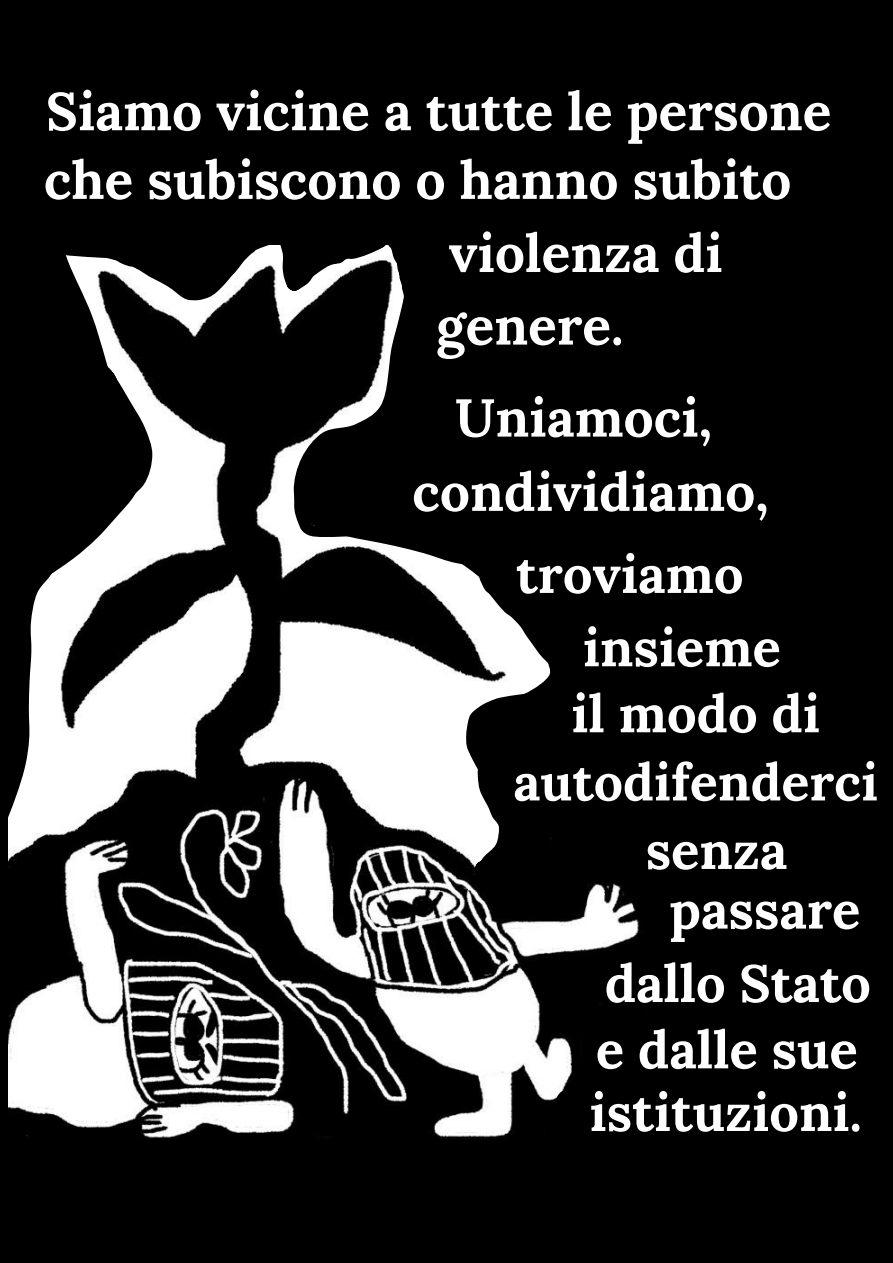
<style>
.page{position:relative;width:893px;height:1263px;background:#000}
.page>*{position:absolute;margin:0;border:0;box-sizing:border-box;transform-origin:0 0}
.t1{font:700 53.25px/68.6px "Lora";color:#fff}
.t2{font:700 52.5px "Lora";color:#fff}
.t3{font:700 51.75px "Lora";color:#fff}
</style>
<div class="page">
<img style="left:8px;top:306px;width:564px;height:832px">
<svg style="left:294px;top:306px;width:181px;height:279px"></svg>
<svg style="left:466px;top:634px;width:9px;height:205px;fill:#fff"></svg>
<svg style="left:390px;top:306px;width:182px;height:235px"></svg>
<svg style="left:8px;top:306px;width:144px;height:287px"></svg>
<svg style="left:8px;top:505px;width:49px;height:362px"></svg>
<svg style="left:65px;top:245px;width:339px;height:61px"></svg>
<svg style="left:8px;top:904px;width:25px;height:76px"></svg>
<svg style="left:476px;top:878px;width:163px;height:172px"></svg>
<svg style="left:475px;top:539px;width:97px;height:339px"></svg>
<p class="t1" style="left:44px;top:76px;width:789px">Siamo vicine a tutte le persone che subiscono o hanno subito</p>
<p class="t1" style="left:449px;top:218px;width:275px">violenza di</p>
<p class="t1" style="left:436px;top:291px;width:189px">genere.</p>
<p class="t1" style="left:455px;top:383px;width:259px">Uniamoci,</p>
<p class="t1" style="left:412px;top:457px;width:358px">condividiamo,</p>
<p class="t2" style="left:516px;top:540px;width:229px">troviamo</p>
<p class="t2" style="left:583px;top:613px;width:199px">insieme</p>
<p class="t2" style="left:571px;top:679px;width:250px">il modo di</p>
<p class="t3" style="left:513px;top:748px;width:366px">autodifenderci</p>
<p class="t2" style="left:645px;top:816px;width:143px">senza</p>
<p class="t2" style="left:669px;top:876px;width:192px">passare</p>
<p class="t2" style="left:605px;top:949px;width:268px">dallo Stato</p>
<p class="t2" style="left:596px;top:1015px;width:263px">e dalle sue</p>
<p class="t2" style="left:589px;top:1078px;width:274px">istituzioni.</p>
</div>
